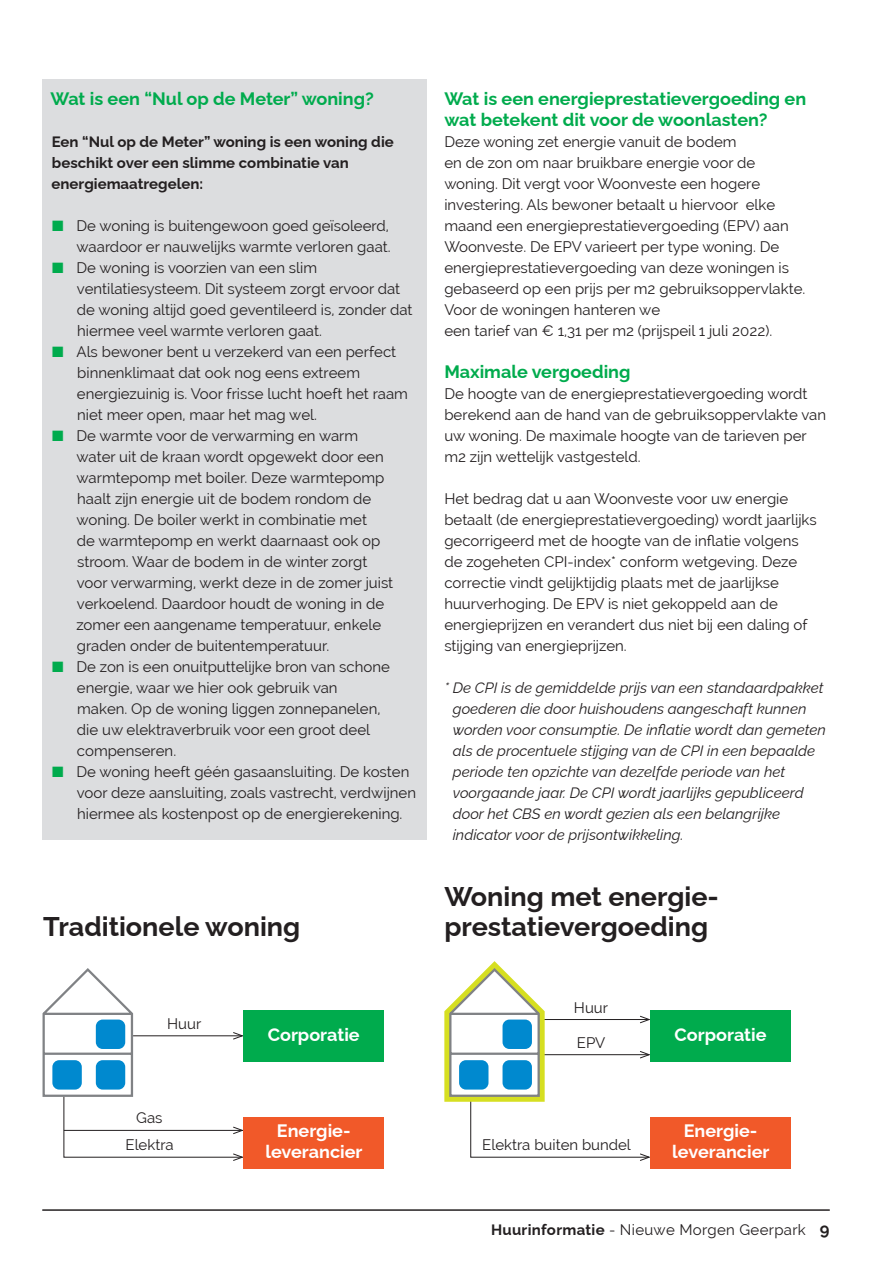
<style>
.page{position:relative;width:893px;height:1263px;background:#fff}
.page>*{position:absolute;margin:0;border:0;box-sizing:border-box;transform-origin:0 0}
.tk{font:700 27px/30px "Raleway";color:#231f20}
.tk-2{font:700 18px/21px "Raleway";color:#00ab4d}
.plat{font:700 18px "Raleway";color:#fff}
.plat-2{font:15px/21px "Raleway";color:#231f20}
.plat-3{font:italic 15px/21px "Raleway";color:#231f20}
.plat-4{font:700 15px/21px "Raleway";color:#231f20}
.plat-5{font:15px "Raleway";letter-spacing:.02em;color:#231f20}
.s1{color:#00ab4d}
.s2{font-weight:700}
.s3{font-weight:700;font-size:16.5px}
</style>
<div class="page">
<hr style="left:42px;top:1210px;width:787px;height:1px;background:#231f20">
<div style="left:43px;top:80px;width:384px;height:760px;background:#dcdddf"></div>
<hr style="left:43px;top:1210px;width:787px;height:1px;background:#231f20">
<svg style="left:42px;top:968px;width:203px;height:193px"></svg>
<div style="left:243px;top:1117px;width:141px;height:51px;background:#f15929"></div>
<div style="left:243px;top:1010px;width:141px;height:51px;background:#00ab4d"></div>
<div style="left:650px;top:1117px;width:141px;height:51px;background:#f15929"></div>
<div style="left:650px;top:1010px;width:141px;height:51px;background:#00ab4d"></div>
<svg style="left:444px;top:961px;width:207px;height:200px"></svg>
<div style="left:502px;top:1019px;width:30px;height:30px;background:#0089cf;border-radius:7px"></div>
<div style="left:502px;top:1060px;width:30px;height:29px;background:#0089cf;border-radius:7px"></div>
<div style="left:459px;top:1060px;width:29px;height:29px;background:#0089cf;border-radius:7px"></div>
<p class="tk-2" style="left:50px;top:86px;width:325px">Wat is een “Nul op de Meter” woning?</p>
<p class="plat-4" style="left:52px;top:130px;width:344px">Een “Nul op de Meter” woning is een woning die beschikt over een slimme combinatie van</p>
<p class="plat-4" style="left:52px;top:172px;width:153px">energiemaatregelen:</p>
<p class="plat-2" style="left:52px;top:215px;width:340px;text-align:right"><span class="s1">■</span> De woning is buitengewoon goed geïsoleerd, waardoor er nauwelijks warmte verloren gaat.</p>
<p class="plat-2" style="left:77px;top:257px;width:337px;text-indent:-25px"><span class="s1">■</span> De woning is voorzien van een slim ventilatiesysteem. Dit systeem zorgt ervoor dat de woning altijd goed geventileerd is, zonder dat hiermee veel warmte verloren gaat.</p>
<p class="plat-2" style="left:77px;top:341px;width:333px;text-indent:-25px"><span class="s1">■</span> Als bewoner bent u verzekerd van een perfect binnenklimaat dat ook nog eens extreem energiezuinig is. Voor frisse lucht hoeft het raam niet meer open, maar het mag wel.</p>
<p class="plat-2" style="left:76px;top:425px;width:318px;text-indent:-24px"><span class="s1">■</span> De warmte voor de verwarming en warm water uit de kraan wordt opgewekt door een warmtepomp met boiler. Deze warmtepomp haalt zijn energie uit de bodem rondom de woning. De boiler werkt in combinatie met<br>de warmtepomp en werkt daarnaast ook op stroom. Waar de bodem in de winter zorgt voor verwarming, werkt deze in de zomer juist verkoelend. Daardoor houdt de woning in de zomer een aangename temperatuur, enkele graden onder de buitentemperatuur.</p>
<p class="plat-2" style="left:77px;top:656px;width:314px;text-indent:-25px"><span class="s1">■</span> De zon is een onuitputtelijke bron van schone energie, waar we hier ook gebruik van maken. Op de woning liggen zonnepanelen, die uw elektraverbruik voor een groot deel compenseren.</p>
<p class="plat-2" style="left:77px;top:761px;width:341px;text-indent:-25px"><span class="s1">■</span> De woning heeft géén gasaansluiting. De kosten voor deze aansluiting, zoals vastrecht, verdwijnen hiermee als kostenpost op de energierekening.</p>
<p class="tk" style="left:43px;top:908px;width:259px">Traditionele woning</p>
<p class="plat-2" style="left:167px;top:1013px;width:36px">Huur</p>
<p class="plat-2" style="left:136px;top:1108px;width:28px">Gas</p>
<p class="plat-2" style="left:125px;top:1134px;width:50px">Elektra</p>
<p class="plat" style="left:268px;top:1020px;width:93px">Corporatie</p>
<p class="plat" style="left:277px;top:1117px;width:75px">Energie-</p>
<p class="plat" style="left:265px;top:1138px;width:99px">leverancier</p>
<p class="tk-2" style="left:444px;top:86px;width:363px">Wat is een energieprestatievergoeding en wat betekent dit voor de woonlasten?</p>
<p class="plat-2" style="left:444px;top:131px;width:362px">Deze woning zet energie vanuit de bodem<br>en de zon om naar bruikbare energie voor de woning. Dit vergt voor Woonveste een hogere investering. Als bewoner betaalt u hiervoor elke maand een energieprestatievergoeding (EPV) aan Woonveste. De EPV varieert per type woning. De energieprestatievergoeding van deze woningen is gebaseerd op een prijs per m2 gebruiksoppervlakte.<br>Voor de woningen hanteren we</p>
<p class="plat-2" style="left:444px;top:320px;width:329px">een tarief van € 1,31 per m2 (prijspeil 1 juli 2022).</p>
<p class="tk-2" style="left:444px;top:359px;width:188px">Maximale vergoeding</p>
<p class="plat-2" style="left:444px;top:383px;width:383px">De hoogte van de energieprestatievergoeding wordt berekend aan de hand van de gebruiksoppervlakte van uw woning. De maximale hoogte van de tarieven per m2 zijn wettelijk vastgesteld.</p>
<p class="plat-2" style="left:444px;top:488px;width:374px">Het bedrag dat u aan Woonveste voor uw energie betaalt (de energieprestatievergoeding) wordt jaarlijks gecorrigeerd met de hoogte van de inflatie volgens de zogeheten CPI-index* conform wetgeving. Deze correctie vindt gelijktijdig plaats met de jaarlijkse huurverhoging. De EPV is niet gekoppeld aan de energieprijzen en verandert dus niet bij een daling of stijging van energieprijzen.</p>
<p class="plat-3" style="left:453px;top:676px;width:375px;text-indent:-8px">* De CPI is de gemiddelde prijs van een standaardpakket goederen die door huishoudens aangeschaft kunnen worden voor consumptie. De inflatie wordt dan gemeten als de procentuele stijging van de CPI in een bepaalde periode ten opzichte van dezelfde periode van het voorgaande jaar. De CPI wordt jaarlijks gepubliceerd door het CBS en wordt gezien als een belangrijke indicator voor de prijsontwikkeling.</p>
<p class="tk" style="left:444px;top:878px;width:273px">Woning met energie&shy;prestatievergoeding</p>
<p class="plat-2" style="left:574px;top:997px;width:36px">Huur</p>
<p class="plat-2" style="left:577px;top:1032px;width:30px">EPV</p>
<p class="plat-2" style="left:482px;top:1134px;width:150px">Elektra buiten bundel</p>
<p class="plat" style="left:675px;top:1020px;width:93px">Corporatie</p>
<p class="plat" style="left:684px;top:1117px;width:75px">Energie-</p>
<p class="plat" style="left:672px;top:1138px;width:99px">leverancier</p>
<p class="plat-5" style="left:491px;top:1221px;width:340px"><span class="s2">Huurinformatie</span> - Nieuwe Morgen Geerpark <span class="s3">9</span></p>
</div>
